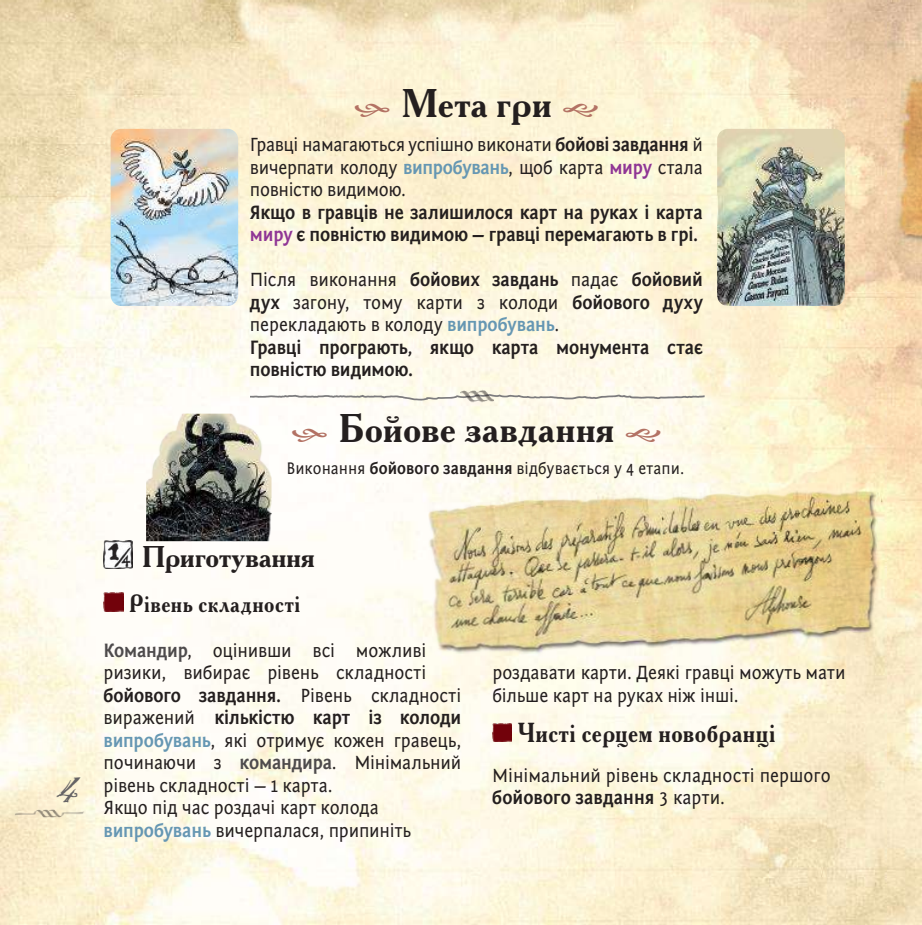
<style>
.page{position:relative;width:922px;height:925px;background:#fff}
.page>*{position:absolute;margin:0;border:0;box-sizing:border-box;transform-origin:0 0}
.t1{font:700 40px "Academy C";letter-spacing:.005em;color:#241f1f}
.t2{font:700 30px "Academy C";letter-spacing:-.005em;color:#241f1f}
.t3{font:30px "the King&Queenfont";color:#656365}
.t4{font:700 27.5px "Academy C";letter-spacing:.015em;color:#241f1f;scale:.9 1}
.t5{font:700 25px "Academy C";letter-spacing:.025em;color:#241f1f;scale:.9 1}
.t6{font:20px/22.5px "Fontin Sans CR";letter-spacing:-.005em;color:#241f1f;scale:.9 1}
.t7{font:700 20px/22.5px "Fontin Sans CR";letter-spacing:-.005em;color:#241f1f;scale:.9 1}
.t8{font:17.5px "Fontin Sans CR";letter-spacing:.01em;color:#241f1f;scale:.9 1}
.s1{font-weight:700}
.s2{font-weight:700;color:#6697b3}
.s3{font-weight:700;color:#8f3695}
.s4{color:#8f3695}
.s5{font-weight:400}
.s6{color:#6697b3}
.s7{font-weight:700;color:#4e4b4c}
</style>
<div class="page">
<img style="left:0;top:0;width:921px;height:925px">
<img style="left:2px;top:803px;width:90px;height:21px">
<img style="left:103px;top:540px;width:30px;height:28px">
<img style="left:103px;top:593px;width:20px;height:19px">
<img style="left:492px;top:723px;width:20px;height:19px">
<svg style="left:250px;top:394px;width:454px;height:6px"></svg>
<img style="left:461px;top:387px;width:32px;height:17px">
<img style="left:905px;top:482px;width:16px;height:375px">
<img style="left:111px;top:129px;width:127px;height:177px">
<img style="left:717px;top:129px;width:127px;height:177px">
<img style="left:146px;top:414px;width:125px;height:127px">
<img style="left:427px;top:489px;width:455px;height:166px">
<img style="left:893px;top:55px;width:28px;height:219px">
<svg style="left:355px;top:104px;width:34px;height:13px"></svg>
<svg style="left:563px;top:104px;width:34px;height:13px"></svg>
<svg style="left:292px;top:429px;width:35px;height:13px"></svg>
<svg style="left:625px;top:429px;width:35px;height:13px"></svg>
<h1 class="t1" style="left:401px;top:77px;width:152px">Мета гри</h1>
<p class="t6" style="left:250px;top:134px;width:504px;text-align:justify">Гравці намагаються успішно виконати <span class="s1">бойові завдання</span> й вичерпати колоду <span class="s2">випробувань</span>, щоб карта <span class="s3">миру</span> стала повністю видимою.</p>
<p class="t7" style="left:250px;top:201px;width:504px">Якщо в гравців не залишилося карт на руках і карта <span class="s4">миру</span> є повністю видимою — гравці перемагають в грі.</p>
<p class="t7" style="left:250px;top:269px;width:504px"><span class="s5">Після виконання</span> бойових завдань <span class="s5">падає</span> бойовий дух <span class="s5">загону, тому карти з колоди</span> бойового духу <span class="s5">перекладають в колоду</span> <span class="s6">випробувань</span><span class="s5">.<br></span>Гравці програють, якщо карта монумента стає повністю видимою.</p>
<h1 class="t1" style="left:339px;top:402px;width:277px">Бойове завдання</h1>
<p class="t8" style="left:286px;top:459px;width:443px">Виконання <span class="s1">бойового завдання</span> відбувається у 4 етапи.</p>
<h2 class="t3" style="left:57px;top:773px;width:23px">4</h2>
<h2 class="t2" style="left:142px;top:537px;width:174px">Приготування</h2>
<p class="t5" style="left:129px;top:587px;width:191px">Рівень складності</p>
<p class="t6" style="left:103px;top:639px;width:399px"><span class="s7">Командир</span>, оцінивши всі можливі ризики, вибирає рівень складності <span class="s1">бойового завдання.</span> Рівень складності виражений <span class="s1">кількістю карт із колоди </span><span class="s2">випробувань</span>, які отримує кожен гравець, починаючи з <span class="s7">командира</span>. Мінімальний рівень складності — 1 карта.<br>Якщо під час роздачі карт колода <span class="s2">випробувань</span> вичерпалася, припиніть</p>
<p class="t6" style="left:492px;top:662px;width:394px">роздавати карти. Деякі гравці можуть мати більше карт на руках ніж інші.</p>
<h3 class="t4" style="left:518px;top:714px;width:287px">Чисті серцем новобранці</h3>
<p class="t6" style="left:492px;top:764px;width:377px">Мінімальний рівень складності першого <span class="s1">бойового завдання</span> 3 карти.</p>
</div>
